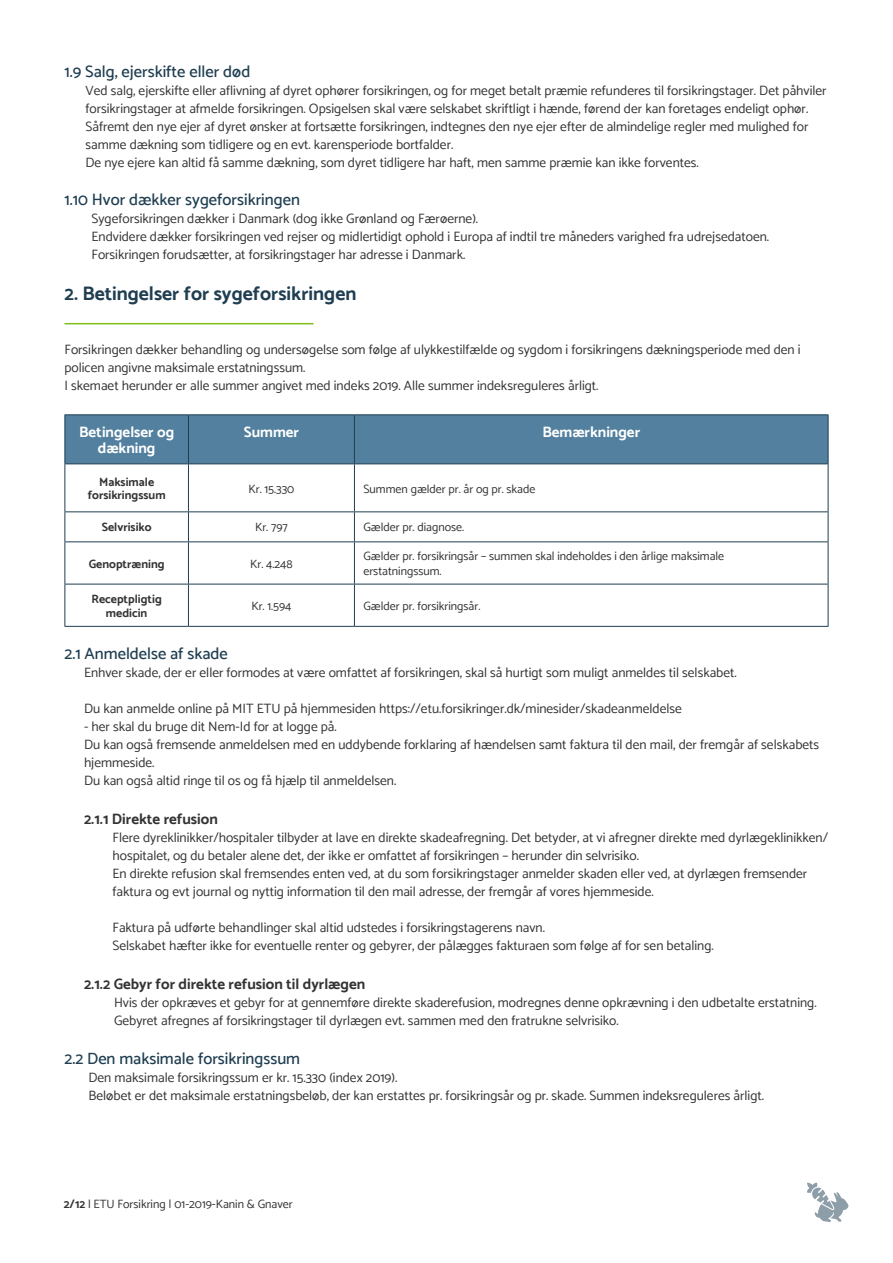
<style>
.page{position:relative;width:893px;height:1263px;background:#fff}
.page>*{position:absolute;margin:0;border:0;box-sizing:border-box;transform-origin:0 0}
.t1{font:700 19.5px "Catamaran";color:#1f3e51}
.t2{font:500 16.5px "Catamaran";color:#1f3e51}
.t3{font:700 15px "Catamaran";color:#333}
.t4{font:700 15px/16.5px "Catamaran";color:#fff;text-align:center}
.t5{font:13.5px/18px "Catamaran";color:#333}
.t6{font:12px/15px "Catamaran";color:#333}
.t7{font:700 12px/13.5px "Catamaran";color:#333;text-align:center}
.s1{font-weight:700}
</style>
<div class="page">
<svg style="left:807px;top:1182px;width:41px;height:40px"></svg>
<hr style="left:64px;top:323px;width:250px;height:1px;background:#7dc019">
<div style="left:65px;top:415px;width:763px;height:48px;background:#52809e"></div>
<hr style="left:188px;top:415px;width:1px;height:48px;background:#1f3e51">
<hr style="left:354px;top:415px;width:1px;height:48px;background:#1f3e51">
<hr style="left:828px;top:415px;width:1px;height:48px;background:#1f3e51">
<hr style="left:188px;top:464px;width:1px;height:47px;background:#1f3e51">
<hr style="left:354px;top:464px;width:1px;height:47px;background:#1f3e51">
<hr style="left:828px;top:464px;width:1px;height:47px;background:#1f3e51">
<svg style="left:188px;top:512px;width:1px;height:29px"></svg>
<svg style="left:354px;top:512px;width:1px;height:29px"></svg>
<svg style="left:828px;top:512px;width:1px;height:29px"></svg>
<hr style="left:64px;top:541px;width:124px;height:1px;background:#1f3e51">
<hr style="left:188px;top:541px;width:166px;height:1px;background:#1f3e51">
<hr style="left:188px;top:542px;width:1px;height:42px;background:#1f3e51">
<hr style="left:354px;top:541px;width:474px;height:1px;background:#1f3e51">
<hr style="left:354px;top:542px;width:1px;height:42px;background:#1f3e51">
<hr style="left:828px;top:542px;width:1px;height:42px;background:#1f3e51">
<hr style="left:64px;top:584px;width:124px;height:1px;background:#1f3e51">
<hr style="left:188px;top:584px;width:166px;height:1px;background:#1f3e51">
<hr style="left:188px;top:584px;width:1px;height:42px;background:#1f3e51">
<hr style="left:354px;top:584px;width:474px;height:1px;background:#1f3e51">
<hr style="left:354px;top:584px;width:1px;height:42px;background:#1f3e51">
<hr style="left:828px;top:584px;width:1px;height:42px;background:#1f3e51">
<hr style="left:64px;top:626px;width:124px;height:1px;background:#1f3e51">
<hr style="left:188px;top:626px;width:166px;height:1px;background:#1f3e51">
<hr style="left:354px;top:626px;width:474px;height:1px;background:#1f3e51">
<hr style="left:64px;top:463px;width:124px;height:1px;background:#1f3e51">
<hr style="left:188px;top:463px;width:166px;height:1px;background:#1f3e51">
<hr style="left:354px;top:463px;width:474px;height:1px;background:#1f3e51">
<hr style="left:64px;top:511px;width:124px;height:1px;background:#1f3e51">
<hr style="left:188px;top:511px;width:166px;height:1px;background:#1f3e51">
<hr style="left:354px;top:511px;width:474px;height:1px;background:#1f3e51">
<hr style="left:64px;top:414px;width:124px;height:1px;background:#1f3e51">
<hr style="left:64px;top:415px;width:1px;height:48px;background:#1f3e51">
<hr style="left:188px;top:414px;width:166px;height:1px;background:#1f3e51">
<hr style="left:354px;top:414px;width:474px;height:1px;background:#1f3e51">
<hr style="left:64px;top:464px;width:1px;height:47px;background:#1f3e51">
<svg style="left:64px;top:512px;width:1px;height:29px"></svg>
<hr style="left:64px;top:542px;width:1px;height:42px;background:#1f3e51">
<hr style="left:64px;top:584px;width:1px;height:42px;background:#1f3e51">
<p class="t2" style="left:64px;top:62px;width:187px">1.9 Salg, ejerskifte eller død</p>
<p class="t5" style="left:86px;top:82px;width:743px">Ved salg, ejerskifte eller aflivning af dyret ophører forsikringen, og for meget betalt præmie refunderes til forsikringstager. Det påhviler forsikringstager at afmelde forsikringen. Opsigelsen skal være selskabet skriftligt i hænde, førend der kan foretages endeligt ophør.<br>Såfremt den nye ejer af dyret ønsker at fortsætte forsikringen, indtegnes den nye ejer efter de almindelige regler med mulighed for samme dækning som tidligere og en evt. karensperiode bortfalder.<br>De nye ejere kan altid få samme dækning, som dyret tidligere har haft, men samme præmie kan ikke forventes.</p>
<p class="t2" style="left:64px;top:190px;width:237px">1.10 Hvor dækker sygeforsikringen</p>
<p class="t5" style="left:92px;top:209px;width:679px">Sygeforsikringen dækker i Danmark (dog ikke Grønland og Færøerne).<br>Endvidere dækker forsikringen ved rejser og midlertidigt ophold i Europa af indtil tre måneders varighed fra udrejsedatoen.<br>Forsikringen forudsætter, at forsikringstager har adresse i Danmark.</p>
<h1 class="t1" style="left:64px;top:282px;width:293px">2. Betingelser for sygeforsikringen</h1>
<p class="t5" style="left:64px;top:341px;width:738px">Forsikringen dækker behandling og undersøgelse som følge af ulykkestilfælde og sygdom i forsikringens dækningsperiode med den i policen angivne maksimale erstatningssum.<br>I skemaet herunder er alle summer angivet med indeks 2019. Alle summer indeksreguleres årligt.</p>
<p class="t4" style="left:79px;top:423px;width:97px">Betingelser og dækning</p>
<p class="t4" style="left:244px;top:423px;width:57px">Summer</p>
<p class="t4" style="left:542px;top:423px;width:99px">Bemærkninger</p>
<p class="t7" style="left:88px;top:475px;width:79px">Maksimale forsikringssum</p>
<p class="t6" style="left:248px;top:481px;width:47px">Kr. 15.330</p>
<p class="t6" style="left:363px;top:481px;width:174px">Summen gælder pr. år og pr. skade</p>
<p class="t7" style="left:102px;top:521px;width:51px">Selvrisiko</p>
<p class="t6" style="left:255px;top:520px;width:34px">Kr. 797</p>
<p class="t6" style="left:363px;top:520px;width:102px">Gælder pr. diagnose.</p>
<p class="t7" style="left:89px;top:557px;width:77px">Genoptræning</p>
<p class="t6" style="left:250px;top:556px;width:44px">Kr. 4.248</p>
<p class="t6" style="left:363px;top:548px;width:362px">Gælder pr. forsikringsår – summen skal indeholdes i den årlige maksimale erstatningssum.</p>
<p class="t7" style="left:91px;top:592px;width:72px">Receptpligtig medicin</p>
<p class="t6" style="left:251px;top:598px;width:42px">Kr. 1.594</p>
<p class="t6" style="left:363px;top:598px;width:118px">Gælder pr. forsikringsår.</p>
<p class="t2" style="left:64px;top:643px;width:165px">2.1 Anmeldelse af skade</p>
<p class="t5" style="left:84px;top:663px;width:654px">Enhver skade, der er eller formodes at være omfattet af forsikringen, skal så hurtigt som muligt anmeldes til selskabet.</p>
<p class="t5" style="left:84px;top:699px;width:599px">Du kan anmelde online på MIT ETU på hjemmesiden https://etu.forsikringer.dk/minesider/skadeanmeldelse</p>
<p class="t5" style="left:84px;top:717px;width:737px">- her skal du bruge dit Nem-Id for at logge på.<br>Du kan også fremsende anmeldelsen med en uddybende forklaring af hændelsen samt faktura til den mail, der fremgår af selskabets hjemmeside.<br>Du kan også altid ringe til os og få hjælp til anmeldelsen.</p>
<p class="t3" style="left:84px;top:809px;width:135px">2.1.1 Direkte refusion</p>
<p class="t5" style="left:112px;top:828px;width:717px">Flere dyreklinikker/hospitaler tilbyder at lave en direkte skadeafregning. Det betyder, at vi afregner direkte med dyrlægeklinikken/ hospitalet, og du betaler alene det, der ikke er omfattet af forsikringen – herunder din selvrisiko.<br>En direkte refusion skal fremsendes enten ved, at du som forsikringstager anmelder skaden eller ved, at dyrlægen fremsender faktura og evt journal og nyttig information til den mail adresse, der fremgår af vores hjemmeside.</p>
<p class="t5" style="left:112px;top:918px;width:603px">Faktura på udførte behandlinger skal altid udstedes i forsikringstagerens navn.<br>Selskabet hæfter ikke for eventuelle renter og gebyrer, der pålægges fakturaen som følge af for sen betaling.</p>
<p class="t3" style="left:84px;top:974px;width:283px">2.1.2 Gebyr for direkte refusion til dyrlægen</p>
<p class="t5" style="left:114px;top:993px;width:704px">Hvis der opkræves et gebyr for at gennemføre direkte skaderefusion, modregnes denne opkrævning i den udbetalte erstatning.<br>Gebyret afregnes af forsikringstager til dyrlægen evt. sammen med den fratrukne selvrisiko.</p>
<p class="t2" style="left:64px;top:1049px;width:237px">2.2 Den maksimale forsikringssum</p>
<p class="t5" style="left:88px;top:1068px;width:677px">Den maksimale forsikringssum er kr. 15.330 (index 2019).<br>Beløbet er det maksimale erstatningsbeløb, der kan erstattes pr. forsikringsår og pr. skade. Summen indeksreguleres årligt.</p>
<p class="t6" style="left:64px;top:1197px;width:230px"><span class="s1">2/12</span> l ETU Forsikring | 01-2019-Kanin &amp; Gnaver</p>
</div>
